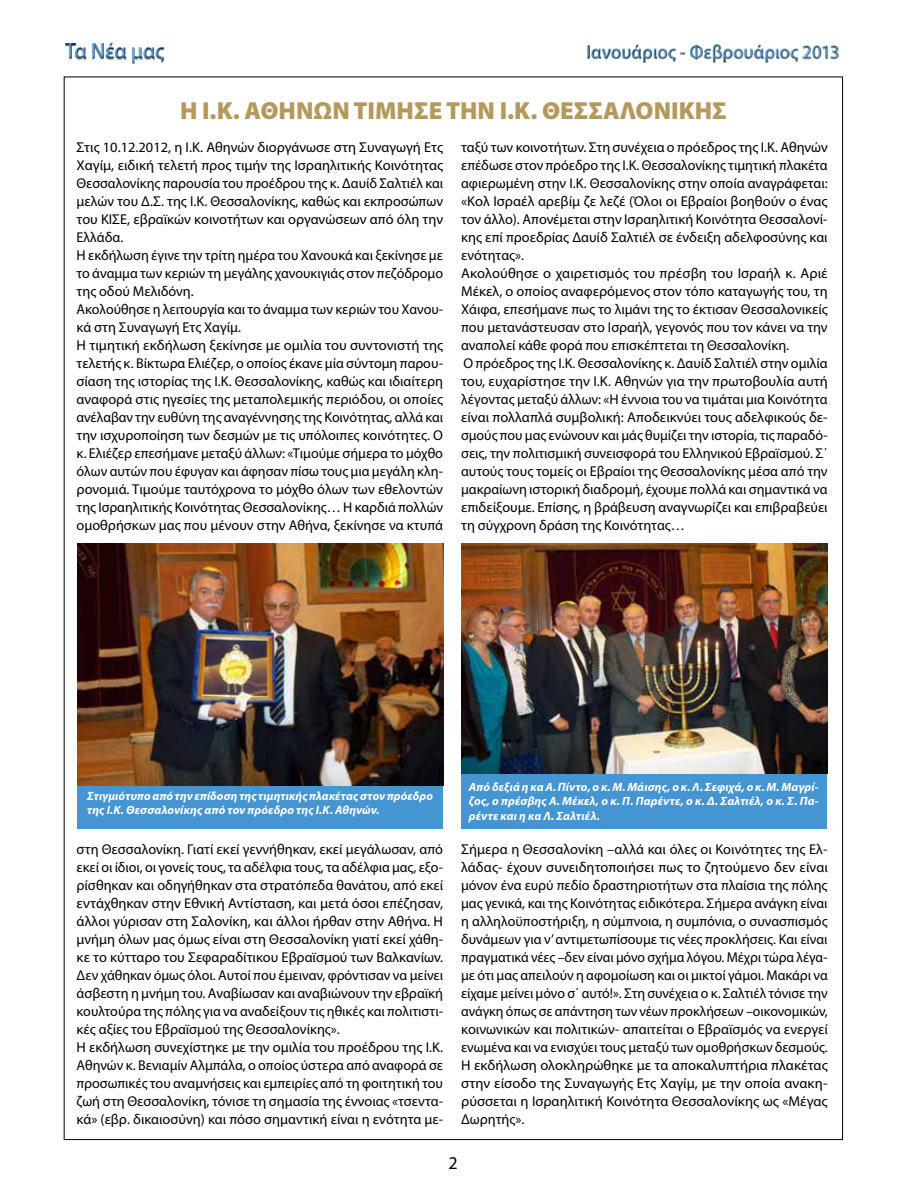
<style>
.page{position:relative;width:906px;height:1191px;background:#fff}
.page>*{position:absolute;margin:0;border:0;box-sizing:border-box;transform-origin:0 0}
.t1{font:900 24.75px "Myriad Pro";color:#b5995c}
.t2{font:600 22.5px "Myriad Pro";letter-spacing:-.01em;color:#4495d1;scale:.95 1}
.t3{font:600 19.65px "Myriad Pro";letter-spacing:-.005em;color:#4495d1;scale:.95 1}
.t4{font:18px "Myriad Pro";color:#000}
.t5{font:14.25px/18px "Myriad Pro";color:#000}
.t6{font:italic 700 12px/14.4px "Myriad Pro";letter-spacing:.015em;color:#fff;text-align:justify}
</style>
<div class="page">
<div style="left:63px;top:42px;width:102px;height:22px;background:#000;opacity:.75"></div>
<div style="left:586px;top:44px;width:254px;height:20px;background:#000;opacity:.75"></div>
<div style="left:461px;top:683px;width:366px;height:145px;background:#4495d1"></div>
<img style="left:461px;top:543px;width:366px;height:230px">
<div style="left:77px;top:785px;width:366px;height:43px;background:#4495d1"></div>
<img style="left:77px;top:543px;width:366px;height:242px">
<h2 class="t2" style="left:65px;top:36px;width:106px">Τα Νέα μας</h2>
<h3 class="t3" style="left:586px;top:39px;width:268px">Ιανουάριος - Φεβρουάριος 2013</h3>
<h1 class="t1" style="left:180px;top:94px;width:548px">Η Ι.Κ. ΑΘΗΝΩΝ ΤΙΜΗΣΕ ΤΗΝ Ι.Κ. ΘΕΣΣΑΛΟΝΙΚΗΣ</h1>
<p class="t5" style="left:77px;top:138px;width:368px">Στις 10.12.2012, η Ι.Κ. Αθηνών διοργάνωσε στη Συναγωγή Ετς Χαγίμ, ειδική τελετή προς τιμήν της Ισραηλιτικής Κοινότητας Θεσσαλονίκης παρουσία του προέδρου της κ. Δαυίδ Σαλτιέλ και μελών του Δ.Σ. της Ι.Κ. Θεσσαλονίκης, καθώς και εκπροσώπων του ΚΙΣΕ, εβραϊκών κοινοτήτων και οργανώσεων από όλη την Ελλάδα.<br>Η εκδήλωση έγινε την τρίτη ημέρα του Χανουκά και ξεκίνησε με το άναμμα των κεριών τη μεγάλης χανουκιγιάς στον πεζόδρομο της οδού Μελιδόνη.<br>Ακολούθησε η λειτουργία και το άναμμα των κεριών του Χανου&shy;κά στη Συναγωγή Ετς Χαγίμ.<br>Η τιμητική εκδήλωση ξεκίνησε με ομιλία του συντονιστή της τελετής κ. Βίκτωρα Ελιέζερ, ο οποίος έκανε μία σύντομη παρου&shy;σίαση της ιστορίας της Ι.Κ. Θεσσαλονίκης, καθώς και ιδιαίτερη αναφορά στις ηγεσίες της μεταπολεμικής περιόδου, οι οποίες ανέλαβαν την ευθύνη της αναγέννησης της Κοινότητας, αλλά και την ισχυροποίηση των δεσμών με τις υπόλοιπες κοινότητες. Ο κ. Ελιέζερ επεσήμανε μεταξύ άλλων: «Τιμούμε σήμερα το μόχθο όλων αυτών που έφυγαν και άφησαν πίσω τους μια μεγάλη κλη&shy;ρονομιά. Τιμούμε ταυτόχρονα το μόχθο όλων των εθελοντών της Ισραηλιτικής Κοινότητας Θεσσαλονίκης… Η καρδιά πολλών ομοθρήσκων μας που μένουν στην Αθήνα, ξεκίνησε να κτυπά</p>
<p class="t5" style="left:461px;top:138px;width:368px">ταξύ των κοινοτήτων. Στη συνέχεια ο πρόεδρος της Ι.Κ. Αθηνών επέδωσε στον πρόεδρο της Ι.Κ. Θεσσαλονίκης τιμητική πλακέτα αφιερωμένη στην Ι.Κ. Θεσσαλονίκης στην οποία αναγράφεται: «Κολ Ισραέλ αρεβίμ ζε λεζέ (Όλοι οι Εβραίοι βοηθούν ο ένας τον άλλο). Απονέμεται στην Ισραηλιτική Κοινότητα Θεσσαλονί&shy;κης επί προεδρίας Δαυίδ Σαλτιέλ σε ένδειξη αδελφοσύνης και ενότητας».<br>Ακολούθησε ο χαιρετισμός του πρέσβη του Ισραήλ κ. Αριέ Μέκελ, ο οποίος αναφερόμενος στον τόπο καταγωγής του, τη Χάιφα, επεσήμανε πως το λιμάνι της το έκτισαν Θεσσαλονικείς που μετανάστευσαν στο Ισραήλ, γεγονός που τον κάνει να την αναπολεί κάθε φορά που επισκέπτεται τη Θεσσαλονίκη.<br>Ο πρόεδρος της Ι.Κ. Θεσσαλονίκης κ. Δαυίδ Σαλτιέλ στην ομιλία του, ευχαρίστησε την Ι.Κ. Αθηνών για την πρωτοβουλία αυτή λέγοντας μεταξύ άλλων: «Η έννοια του να τιμάται μια Κοινότητα είναι πολλαπλά συμβολική: Αποδεικνύει τους αδελφικούς δε&shy;σμούς που μας ενώνουν και μάς θυμίζει την ιστορία, τις παραδό&shy;σεις, την πολιτισμική συνεισφορά του Ελληνικού Εβραϊσμού. Σ΄ αυτούς τους τομείς οι Εβραίοι της Θεσσαλονίκης μέσα από την μακραίωνη ιστορική διαδρομή, έχουμε πολλά και σημαντικά να επιδείξουμε. Επίσης, η βράβευση αναγνωρίζει και επιβραβεύει τη σύγχρονη δράση της Κοινότητας…</p>
<p class="t6" style="left:87px;top:788px;width:347px">Στιγμιότυπο από την επίδοση της τιμητικής πλακέτας στον πρόεδρο της Ι.Κ. Θεσσαλονίκης από τον πρόεδρο της Ι.Κ. Αθηνών.</p>
<p class="t5" style="left:77px;top:840px;width:368px">στη Θεσσαλονίκη. Γιατί εκεί γεννήθηκαν, εκεί μεγάλωσαν, από εκεί οι ίδιοι, οι γονείς τους, τα αδέλφια τους, τα αδέλφια μας, εξο&shy;ρίσθηκαν και οδηγήθηκαν στα στρατόπεδα θανάτου, από εκεί εντάχθηκαν στην Εθνική Αντίσταση, και μετά όσοι επέζησαν, άλλοι γύρισαν στη Σαλονίκη, και άλλοι ήρθαν στην Αθήνα. Η μνήμη όλων μας όμως είναι στη Θεσσαλονίκη γιατί εκεί χάθη&shy;κε το κύτταρο του Σεφαραδίτικου Εβραϊσμού των Βαλκανίων.<br>Δεν χάθηκαν όμως όλοι. Αυτοί που έμειναν, φρόντισαν να μείνει άσβεστη η μνήμη του. Αναβίωσαν και αναβιώνουν την εβραϊκή κουλτούρα της πόλης για να αναδείξουν τις ηθικές και πολιτιστι&shy;κές αξίες του Εβραϊσμού της Θεσσαλονίκης».<br>Η εκδήλωση συνεχίστηκε με την ομιλία του προέδρου της Ι.Κ.<br>Αθηνών κ. Βενιαμίν Αλμπάλα, ο οποίος ύστερα από αναφορά σε προσωπικές του αναμνήσεις και εμπειρίες από τη φοιτητική του ζωή στη Θεσσαλονίκη, τόνισε τη σημασία της έννοιας «τσεντα&shy;κά» (εβρ. δικαιοσύνη) και πόσο σημαντική είναι η ενότητα με-</p>
<p class="t6" style="left:469px;top:779px;width:351px">Από δεξιά η κα Α. Πίντο, ο κ. Μ. Μάισης, ο κ. Λ. Σεφιχά, ο κ. Μ. Μαγρί&shy;ζος, ο πρέσβης Α. Μέκελ, ο κ. Π. Παρέντε, ο κ. Δ. Σαλτιέλ, ο κ. Σ. Πα&shy;ρέντε και η κα Λ. Σαλτιέλ.</p>
<p class="t5" style="left:461px;top:840px;width:368px;text-align:justify">Σήμερα η Θεσσαλονίκη –αλλά και όλες οι Κοινότητες της Ελ&shy;λάδας- έχουν συνειδητοποιήσει πως το ζητούμενο δεν είναι μόνον ένα ευρύ πεδίο δραστηριοτήτων στα πλαίσια της πόλης μας γενικά, και της Κοινότητας ειδικότερα. Σήμερα ανάγκη είναι η αλληλοϋποστήριξη, η σύμπνοια, η συμπόνια, ο συνασπισμός δυνάμεων για ν’ αντιμετωπίσουμε τις νέες προκλήσεις. Και είναι πραγματικά νέες –δεν είναι μόνο σχήμα λόγου. Μέχρι τώρα λέγα&shy;με ότι μας απειλούν η αφομοίωση και οι μικτοί γάμοι. Μακάρι να είχαμε μείνει μόνο σ΄ αυτό!». Στη συνέχεια ο κ. Σαλτιέλ τόνισε την ανάγκη όπως σε απάντηση των νέων προκλήσεων –οικονομικών, κοινωνικών και πολιτικών- απαιτείται ο Εβραϊσμός να ενεργεί ενωμένα και να ενισχύει τους μεταξύ των ομοθρήσκων δεσμούς.<br>Η εκδήλωση ολοκληρώθηκε με τα αποκαλυπτήρια πλακέτας στην είσοδο της Συναγωγής Ετς Χαγίμ, με την οποία ανακη&shy;ρύσσεται η Ισραηλιτική Κοινότητα Θεσσαλονίκης ως «Μέγας Δωρητής».</p>
<p class="t4" style="left:448px;top:1152px;width:11px">2</p>
</div>
